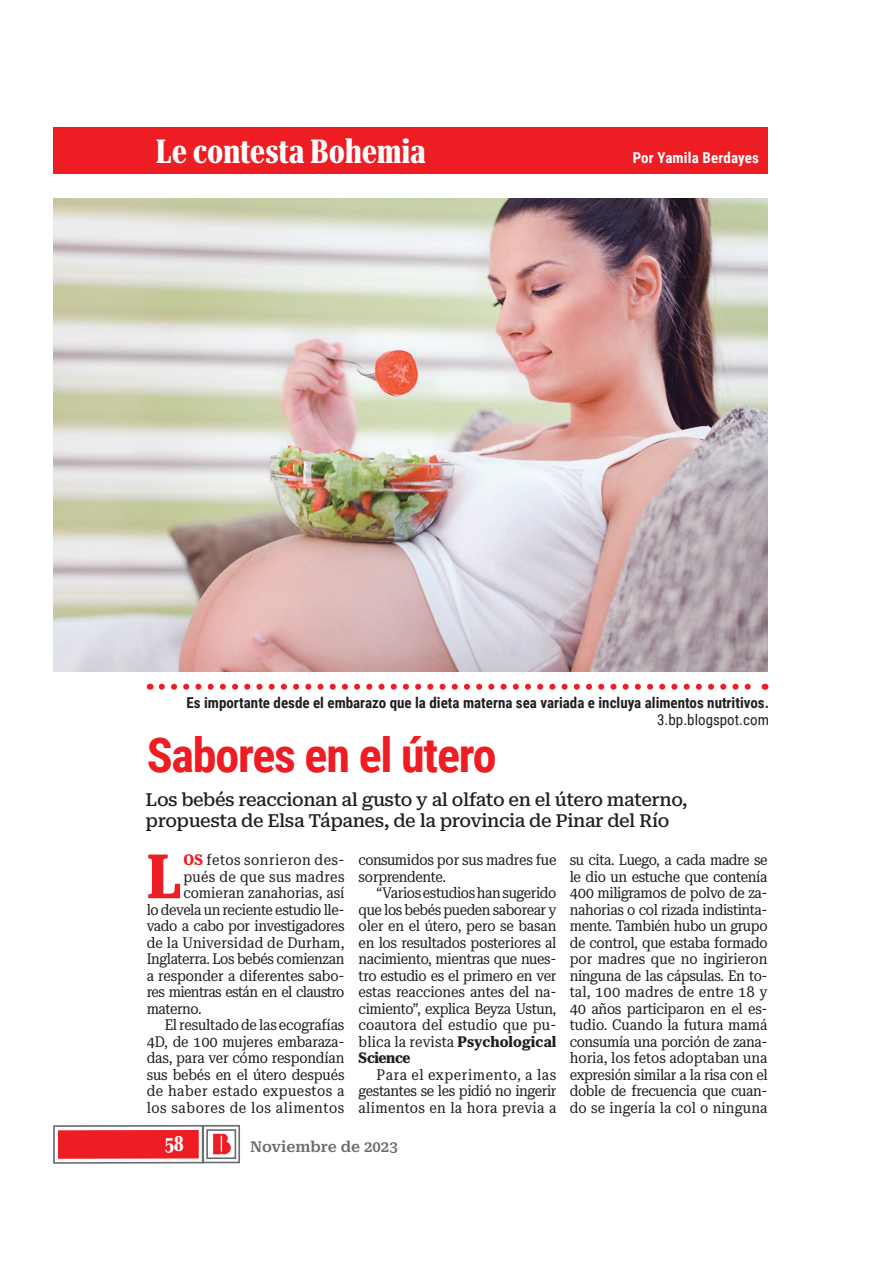
<style>
.page{position:relative;width:893px;height:1276px;background:#fff}
.page>*{position:absolute;margin:0;border:0;box-sizing:border-box;transform-origin:0 0}
.t1{font:700 61.5px "Roboto Serif 28 pt Condensed";color:#ee1d23}
.t2{font:700 48px "Roboto Condensed";letter-spacing:-.025em;color:#ee1d23}
.t3{font:700 ultra-condensed 33px "Roboto Serif 120 pt";letter-spacing:.01em;color:#fff}
.t4{font:700 ultra-condensed 21px "Roboto Serif 120 pt";color:#fff}
.t5{font:500 18px/21px "Roboto Serif";letter-spacing:-.025em;color:#231f20}
.t6{font:15px/16.5px "Roboto Serif 28 pt Condensed";letter-spacing:-.01em;color:#231f20;text-align:justify}
.t7{font:700 15px "Roboto Condensed";color:#231f20}
.t8{font:15px "Roboto Serif 28 pt Condensed";letter-spacing:.03em;color:#231f20}
.t9{font:15px "Roboto Serif 28 pt Condensed";letter-spacing:-.04em;color:#231f20}
.t10{font:15px "Roboto Serif 28 pt Condensed";letter-spacing:.01em;color:#231f20}
.t11{font:15px "Roboto Serif 28 pt Condensed";letter-spacing:.04em;color:#231f20}
.t12{font:15px "Roboto Serif 28 pt Condensed";letter-spacing:.02em;color:#231f20}
.t13{font:700 15px "Roboto Condensed";letter-spacing:.01em;color:#fff}
.t14{font:15px "Roboto Condensed";color:#231f20}
.t15{font:600 15px "Roboto Serif";color:#6c6d70}
.s1{font-weight:700}
.s2{font-weight:700;color:#ee1d23}
</style>
<div class="page">
<div style="left:53px;top:128px;width:714px;height:46px;background:#ee1d23"></div>
<svg style="left:53px;top:1124px;width:187px;height:40px"></svg>
<div style="left:58px;top:1130px;width:141px;height:28px;background:#ee1d23"></div>
<svg style="left:162px;top:684px;width:589px;height:6px"></svg>
<img style="left:53px;top:198px;width:714px;height:473px">
<h3 class="t3" style="left:156px;top:133px;width:271px">Le contesta Bohemia</h3>
<p class="t13" style="left:633px;top:149px;width:128px">Por Yamila Berdayes</p>
<p class="t7" style="left:186px;top:694px;width:584px">Es importante desde el embarazo que la dieta materna sea variada e incluya alimentos nutritivos.</p>
<p class="t14" style="left:657px;top:710px;width:113px">3.bp.blogspot.com</p>
<h2 class="t2" style="left:147px;top:727px;width:352px">Sabores en el útero</h2>
<p class="t5" style="left:146px;top:789px;width:544px">Los bebés reaccionan al gusto y al olfato en el útero materno, propuesta de Elsa Tápanes, de la provincia de Pinar del Río</p>
<p class="t6" style="left:359px;top:852px;width:199px">consumidos por sus madres fue sorprendente.</p>
<p class="t6" style="left:359px;top:885px;width:199px;text-indent:18px">“Varios estudios han sugerido que los bebés pueden saborear y oler en el útero, pero se basan en los resultados posteriores al nacimiento, mientras que nues&shy;tro estudio es el primero en ver estas reacciones antes del na&shy;cimiento”, explica Beyza Ustun, coautora del estudio que pu&shy;blica la revista <span class="s1">Psychological Science</span></p>
<p class="t6" style="left:359px;top:1066px;width:199px;text-indent:18px">Para el experimento, a las gestantes se les pidió no ingerir alimentos en la hora previa a</p>
<h1 class="t1" style="left:147px;top:841px;width:36px">L</h1>
<p class="t8" style="left:183px;top:851px;width:163px"><span class="s2">OS</span> fetos sonrieron des-</p>
<p class="t6" style="left:570px;top:852px;width:199px">su cita. Luego, a cada madre se le dio un estuche que contenía 400 miligramos de polvo de za&shy;nahorias o col rizada indistinta&shy;mente. También hubo un grupo de control, que estaba formado por madres que no ingirieron ninguna de las cápsulas. En to&shy;tal, 100 madres de entre 18 y 40 años participaron en el es&shy;tudio. Cuando la futura mamá consumía una porción de zana&shy;horia, los fetos adoptaban una expresión similar a la risa con el doble de frecuencia que cuan&shy;do se ingería la col o ninguna</p>
<p class="t12" style="left:183px;top:868px;width:163px">pués de que sus madres</p>
<p class="t6" style="left:183px;top:885px;width:163px">comieran zanahorias, así</p>
<p class="t6" style="left:147px;top:901px;width:199px">lo devela un reciente estudio lle-</p>
<p class="t6" style="left:147px;top:918px;width:199px">vado a cabo por investigadores</p>
<p class="t10" style="left:147px;top:934px;width:199px">de la Universidad de Durham,</p>
<p class="t6" style="left:147px;top:951px;width:199px">Inglaterra. Los bebés comienzan</p>
<p class="t6" style="left:147px;top:967px;width:199px">a responder a diferentes sabo-</p>
<p class="t9" style="left:147px;top:983px;width:199px">res mientras están en el claustro</p>
<p class="t6" style="left:147px;top:1000px;width:56px">materno.</p>
<p class="t6" style="left:165px;top:1017px;width:181px">El resultado de las ecografías</p>
<p class="t6" style="left:147px;top:1033px;width:199px">4D, de 100 mujeres embaraza-</p>
<p class="t6" style="left:147px;top:1050px;width:199px">das, para ver cómo respondían</p>
<p class="t6" style="left:147px;top:1066px;width:199px">sus bebés en el útero después</p>
<p class="t8" style="left:147px;top:1082px;width:199px">de haber estado expuestos a</p>
<p class="t11" style="left:147px;top:1099px;width:199px">los sabores de los alimentos</p>
<h3 class="t4" style="left:165px;top:1131px;width:20px">58</h3>
<p class="t15" style="left:250px;top:1138px;width:149px">Noviembre de 2023</p>
</div>
